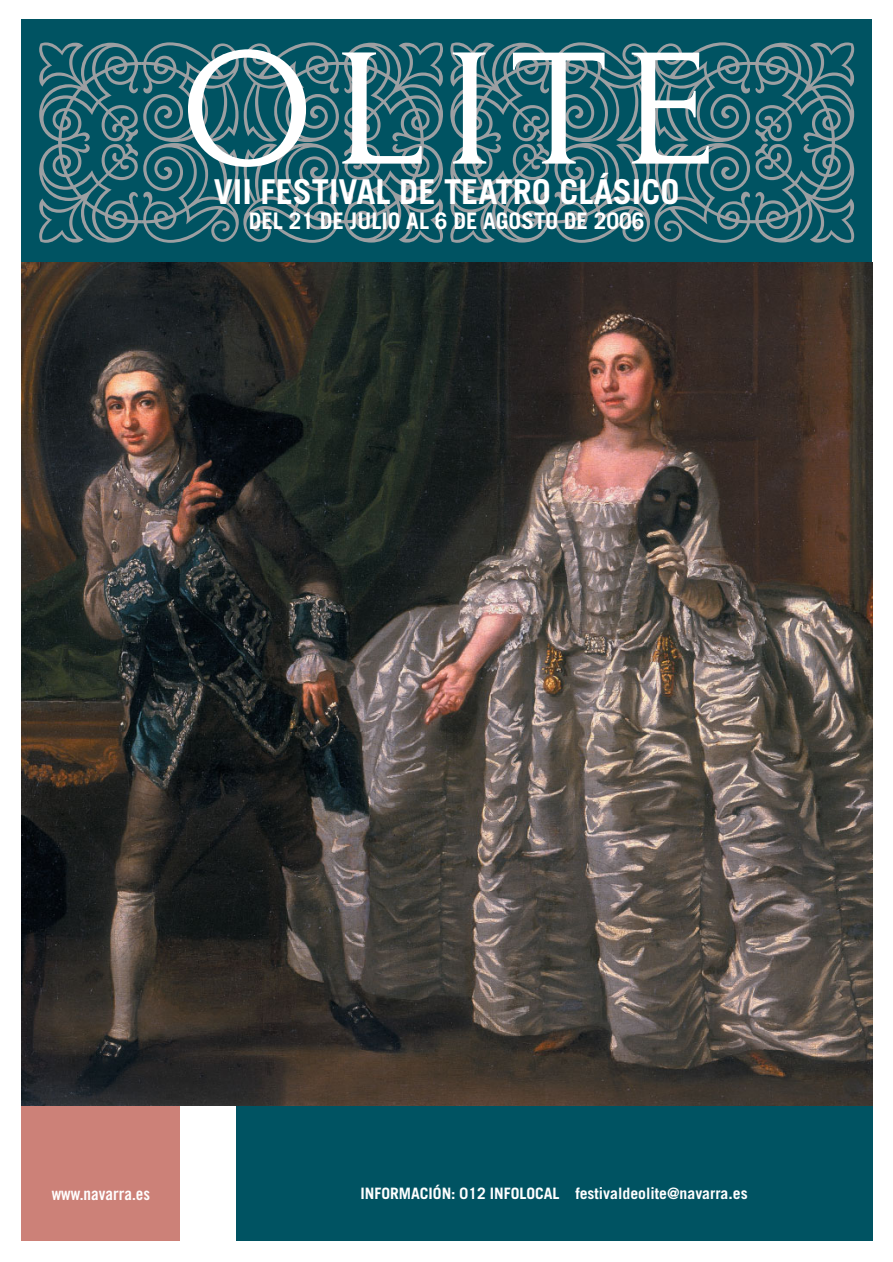
<style>
.page{position:relative;width:893px;height:1262px;background:#fff}
.page>*{position:absolute;margin:0;border:0;box-sizing:border-box;transform-origin:0 0}
.t1{font:157.2px "Daily News";letter-spacing:.14em;color:#fff}
.t2{font:105.75px "Borders Ornaments P03";color:#9c9fa2}
.t3{font:700 34.35px "Trade Gothic";color:#fff}
.t4{font:700 22.8px "Trade Gothic";color:#fff}
.t5{font:17.1px "Trade Gothic Bold Cond Twenty";color:#fff}
.t6{font:700 15.75px "Trade Gothic";color:#fff}
</style>
<div class="page">
<div style="left:236px;top:1105px;width:636px;height:135px;background:#005362"></div>
<div style="left:21px;top:1105px;width:158px;height:135px;background:#cc8178"></div>
<div style="left:21px;top:20px;width:851px;height:243px;background:#005362"></div>
<img style="left:21px;top:263px;width:851px;height:842px">
<h1 class="t1" style="left:181px;top:50px;width:532px">OLITE</h1>
<h3 class="t3" style="left:214px;top:179px;width:467px">VII FESTIVAL DE TEATRO CLÁSICO</h3>
<h3 class="t4" style="left:249px;top:213px;width:397px">DEL 21 DE JULIO AL 6 DE AGOSTO DE 2006</h3>
<h2 class="t2" style="left:241px;top:143px;width:101px">●</h2>
<h2 class="t2" style="left:652px;top:143px;width:101px">●</h2>
<p class="t5" style="left:52px;top:1187px;width:100px">www.navarra.es</p>
<p class="t6" style="left:360px;top:1188px;width:389px">INFORMACIÓN: 012 INFOLOCAL festivaldeolite@navarra.es</p>
</div>
